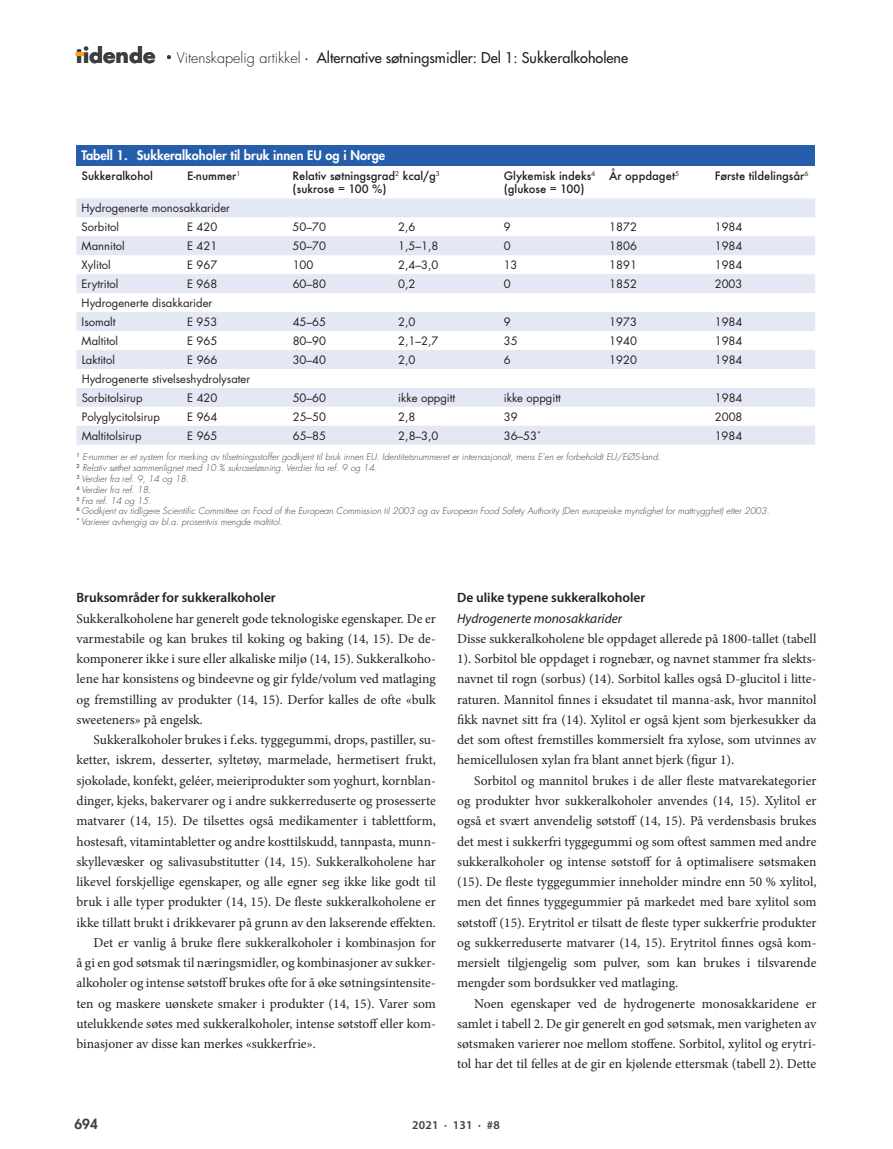
<style>
.page{position:relative;width:893px;height:1149px;background:#fff}
.page>*{position:absolute;margin:0;border:0;box-sizing:border-box;transform-origin:0 0}
.t1{font:700 20.4px "Futura Std";color:#3e3e3f}
.t2{font:500 14.4px "Futura Std";color:#231f20}
.t3{font:13.5px/20.2px "Minion Pro";color:#231f20;text-align:justify}
.t4{font:600 13.5px "Myriad Pro";color:#231f20}
.t5{font:italic 13.5px "Myriad Pro";color:#231f20}
.t6{font:800 13.5px "Futura Std";color:#3e3e3f}
.t7{font:800 12.75px "Futura";color:#fff}
.t8{font:600 12px "Myriad Pro";letter-spacing:.02em;color:#3e3e3f}
.t9{font:11.25px/18.9px "Futura";color:#231f20}
.t10{font:500 11.25px/13.5px "Futura";color:#231f20}
.t11{font:italic 300 9px/10.8px "Futura";color:#3e3e3f}
.s1{font-weight:300}
.s2{font-family:"Myriad Pro";font-weight:400}
</style>
<div class="page">
<svg style="left:76px;top:53px;width:7px;height:3px"></svg>
<svg style="left:167px;top:55px;width:4px;height:4px"></svg>
<div style="left:77px;top:145px;width:738px;height:20px;background:#275eac"></div>
<svg style="left:77px;top:198px;width:738px;height:246px;fill:#e4e7f4"></svg>
<h1 class="t1" style="left:76px;top:42px;width:81px">tidende</h1>
<p class="t2" style="left:177px;top:49px;width:453px"><span class="s1">Vitenskapelig artikkel</span> <span class="s2">·</span> Alternative søtningsmidler: Del 1: Sukkeralkoholene</p>
<p class="t7" style="left:82px;top:147px;width:305px">Tabell 1. Sukkeralkoholer til bruk innen EU og i Norge</p>
<p class="t10" style="left:82px;top:169px;width:73px">Sukkeralkohol</p>
<p class="t10" style="left:187px;top:169px;width:55px">E-nummer<sup>1</sup></p>
<p class="t10" style="left:293px;top:169px;width:149px">Relativ søtningsgrad<sup>2</sup> kcal/g<sup>3 </sup>(sukrose = 100 %)</p>
<p class="t10" style="left:504px;top:169px;width:93px">Glykemisk indeks<sup>4 </sup>(glukose = 100)</p>
<p class="t10" style="left:609px;top:169px;width:71px">År oppdaget<sup>5</sup></p>
<p class="t10" style="left:715px;top:169px;width:95px">Første tildelingsår<sup>6</sup></p>
<p class="t9" style="left:82px;top:198px;width:150px">Hydrogenerte monosakkarider<br>Sorbitol</p>
<p class="t9" style="left:187px;top:217px;width:32px">E 420</p>
<p class="t9" style="left:293px;top:217px;width:35px">50–70</p>
<p class="t9" style="left:398px;top:217px;width:19px">2,6</p>
<p class="t9" style="left:504px;top:217px;width:8px">9</p>
<p class="t9" style="left:609px;top:217px;width:29px">1872</p>
<p class="t9" style="left:715px;top:217px;width:29px">1984</p>
<p class="t9" style="left:82px;top:236px;width:44px">Mannitol</p>
<p class="t9" style="left:187px;top:236px;width:32px">E 421</p>
<p class="t9" style="left:293px;top:236px;width:35px">50–70</p>
<p class="t9" style="left:398px;top:236px;width:42px">1,5–1,8</p>
<p class="t9" style="left:504px;top:236px;width:8px">0</p>
<p class="t9" style="left:609px;top:236px;width:29px">1806</p>
<p class="t9" style="left:715px;top:236px;width:29px">1984</p>
<p class="t9" style="left:82px;top:255px;width:31px">Xylitol</p>
<p class="t9" style="left:187px;top:255px;width:32px">E 967</p>
<p class="t9" style="left:293px;top:255px;width:22px">100</p>
<p class="t9" style="left:398px;top:255px;width:42px">2,4–3,0</p>
<p class="t9" style="left:504px;top:255px;width:15px">13</p>
<p class="t9" style="left:609px;top:255px;width:29px">1891</p>
<p class="t9" style="left:715px;top:255px;width:29px">1984</p>
<p class="t9" style="left:82px;top:274px;width:38px">Erytritol</p>
<p class="t9" style="left:187px;top:274px;width:32px">E 968</p>
<p class="t9" style="left:293px;top:274px;width:35px">60–80</p>
<p class="t9" style="left:398px;top:274px;width:19px">0,2</p>
<p class="t9" style="left:504px;top:274px;width:8px">0</p>
<p class="t9" style="left:609px;top:274px;width:29px">1852</p>
<p class="t9" style="left:715px;top:274px;width:29px">2003</p>
<p class="t9" style="left:82px;top:293px;width:132px">Hydrogenerte disakkarider<br>Isomalt</p>
<p class="t9" style="left:187px;top:312px;width:32px">E 953</p>
<p class="t9" style="left:293px;top:312px;width:35px">45–65</p>
<p class="t9" style="left:398px;top:312px;width:19px">2,0</p>
<p class="t9" style="left:504px;top:312px;width:8px">9</p>
<p class="t9" style="left:609px;top:312px;width:29px">1973</p>
<p class="t9" style="left:715px;top:312px;width:29px">1984</p>
<p class="t9" style="left:82px;top:331px;width:38px">Maltitol</p>
<p class="t9" style="left:187px;top:331px;width:32px">E 965</p>
<p class="t9" style="left:293px;top:331px;width:35px">80–90</p>
<p class="t9" style="left:398px;top:331px;width:42px">2,1–2,7</p>
<p class="t9" style="left:504px;top:331px;width:15px">35</p>
<p class="t9" style="left:609px;top:331px;width:29px">1940</p>
<p class="t9" style="left:715px;top:331px;width:29px">1984</p>
<p class="t9" style="left:82px;top:350px;width:35px">Laktitol</p>
<p class="t9" style="left:187px;top:350px;width:32px">E 966</p>
<p class="t9" style="left:293px;top:350px;width:35px">30–40</p>
<p class="t9" style="left:398px;top:350px;width:19px">2,0</p>
<p class="t9" style="left:504px;top:350px;width:8px">6</p>
<p class="t9" style="left:609px;top:350px;width:29px">1920</p>
<p class="t9" style="left:715px;top:350px;width:29px">1984</p>
<p class="t9" style="left:82px;top:369px;width:170px">Hydrogenerte stivelseshydrolysater<br>Sorbitolsirup</p>
<p class="t9" style="left:187px;top:388px;width:32px">E 420</p>
<p class="t9" style="left:293px;top:388px;width:35px">50–60</p>
<p class="t9" style="left:398px;top:388px;width:59px">ikke oppgitt</p>
<p class="t9" style="left:504px;top:388px;width:59px">ikke oppgitt</p>
<p class="t9" style="left:715px;top:388px;width:29px">1984</p>
<p class="t9" style="left:82px;top:407px;width:80px">Polyglycitolsirup</p>
<p class="t9" style="left:187px;top:407px;width:32px">E 964</p>
<p class="t9" style="left:293px;top:407px;width:35px">25–50</p>
<p class="t9" style="left:398px;top:407px;width:19px">2,8</p>
<p class="t9" style="left:504px;top:407px;width:15px">39</p>
<p class="t9" style="left:715px;top:407px;width:29px">2008</p>
<p class="t9" style="left:82px;top:426px;width:61px">Maltitolsirup</p>
<p class="t9" style="left:187px;top:426px;width:32px">E 965</p>
<p class="t9" style="left:293px;top:426px;width:35px">65–85</p>
<p class="t9" style="left:398px;top:426px;width:42px">2,8–3,0</p>
<p class="t9" style="left:504px;top:426px;width:39px">36–53<sup>*</sup></p>
<p class="t9" style="left:715px;top:426px;width:29px">1984</p>
<p class="t11" style="left:77px;top:451px;width:694px"><sup>1</sup> E-nummer er et system for merking av tilsetningsstoffer godkjent til bruk innen EU. Identitetsnummeret er internasjonalt, mens E’en er forbeholdt EU/EØS-land.<br><sup>2</sup> Relativ søthet sammenlignet med 10 % sukroseløsning. Verdier fra ref. 9 og 14.<br><sup>3</sup> Verdier fra ref. 9, 14 og 18.<br><sup>4</sup> Verdier fra ref. 18.<br><sup>5</sup> Fra ref. 14 og 15.<br><sup>6</sup> Godkjent av tidligere Scientific Committee on Food of the European Commission til 2003 og av European Food Safety Authority (Den europeiske myndighet for mattrygghet) etter 2003. <sup>*</sup> Varierer avhengig av bl.a. prosentvis mengde maltitol.</p>
<p class="t4" style="left:77px;top:589px;width:201px">Bruksområder for sukkeralkoholer</p>
<p class="t3" style="left:77px;top:608px;width:361px">Sukkeralkoholene har generelt gode teknologiske egenskaper. De er varmestabile og kan brukes til koking og baking (14, 15). De de&shy;komponerer ikke i sure eller alkaliske miljø (14, 15). Sukkeralkoho&shy;lene har konsistens og bindeevne og gir fylde/volum ved matlaging og fremstilling av produkter (14, 15). Derfor kalles de ofte «bulk sweeteners» på engelsk.</p>
<p class="t3" style="left:94px;top:729px;width:344px">Sukkeralkoholer brukes i f.eks. tyggegummi, drops, pastiller, su-</p>
<p class="t3" style="left:77px;top:749px;width:361px">ketter, iskrem, desserter, syltetøy, marmelade, hermetisert frukt,</p>
<p class="t3" style="left:77px;top:770px;width:361px">sjokolade, konfekt, geléer, meieriprodukter som yoghurt, kornblan-</p>
<p class="t3" style="left:77px;top:790px;width:361px">dinger, kjeks, bakervarer og i andre sukkerreduserte og prosesserte</p>
<p class="t3" style="left:77px;top:810px;width:361px">matvarer (14, 15). De tilsettes også medikamenter i tablettform,</p>
<p class="t3" style="left:77px;top:830px;width:361px">hostesaft, vitamintabletter og andre kosttilskudd, tannpasta, munn-</p>
<p class="t3" style="left:77px;top:851px;width:361px">skyllevæsker og salivasubstitutter (14, 15). Sukkeralkoholene har</p>
<p class="t3" style="left:77px;top:871px;width:361px">likevel forskjellige egenskaper, og alle egner seg ikke like godt til</p>
<p class="t3" style="left:77px;top:891px;width:361px">bruk i alle typer produkter (14, 15). De fleste sukkeralkoholene er</p>
<p class="t3" style="left:77px;top:911px;width:361px">ikke tillatt brukt i drikkevarer på grunn av den lakserende effekten.</p>
<p class="t3" style="left:94px;top:932px;width:344px">Det er vanlig å bruke flere sukkeralkoholer i kombinasjon for</p>
<p class="t3" style="left:77px;top:952px;width:361px">å gi en god søtsmak til næringsmidler, og kombinasjoner av sukker-</p>
<p class="t3" style="left:77px;top:972px;width:361px">alkoholer og intense søtstoff brukes ofte for å øke søtningsintensite-</p>
<p class="t3" style="left:77px;top:992px;width:361px">ten og maskere uønskete smaker i produkter (14, 15). Varer som</p>
<p class="t3" style="left:77px;top:1013px;width:361px">utelukkende søtes med sukkeralkoholer, intense søtstoff eller kom-</p>
<p class="t3" style="left:77px;top:1033px;width:241px">binasjoner av disse kan merkes «sukkerfrie».</p>
<p class="t4" style="left:457px;top:589px;width:190px">De ulike typene sukkeralkoholer</p>
<p class="t5" style="left:457px;top:609px;width:167px">Hydrogenerte monosakkarider</p>
<p class="t3" style="left:457px;top:628px;width:361px">Disse sukkeralkoholene ble oppdaget allerede på 1800-tallet (tabell 1). Sorbitol ble oppdaget i rognebær, og navnet stammer fra slekts&shy;navnet til rogn (sorbus) (14). Sorbitol kalles også D-glucitol i litte&shy;raturen. Mannitol finnes i eksudatet til manna-ask, hvor mannitol fikk navnet sitt fra (14). Xylitol er også kjent som bjerkesukker da det som oftest fremstilles kommersielt fra xylose, som utvinnes av hemicellulosen xylan fra blant annet bjerk (figur 1).</p>
<p class="t3" style="left:457px;top:770px;width:361px;text-indent:17px">Sorbitol og mannitol brukes i de aller fleste matvarekategorier og produkter hvor sukkeralkoholer anvendes (14, 15). Xylitol er også et svært anvendelig søtstoff (14, 15). På verdensbasis brukes det mest i sukkerfri tyggegummi og som oftest sammen med andre sukkeralkoholer og intense søtstoff for å optimalisere søtsmaken (15). De fleste tyggegummier inneholder mindre enn 50 % xylitol, men det finnes tyggegummier på markedet med bare xylitol som søtstoff (15). Erytritol er tilsatt de fleste typer sukkerfrie produkter og sukkerreduserte matvarer (14, 15). Erytritol finnes også kom&shy;mersielt tilgjengelig som pulver, som kan brukes i tilsvarende mengder som bordsukker ved matlaging.</p>
<p class="t3" style="left:457px;top:992px;width:361px;text-indent:17px">Noen egenskaper ved de hydrogenerte monosakkaridene er samlet i tabell 2. De gir generelt en god søtsmak, men varigheten av søtsmaken varierer noe mellom stoffene. Sorbitol, xylitol og erytri&shy;tol har det til felles at de gir en kjølende ettersmak (tabell 2). Dette</p>
<p class="t6" style="left:74px;top:1115px;width:25px">694</p>
<p class="t8" style="left:412px;top:1117px;width:89px">2021 · 131 · #8</p>
</div>
